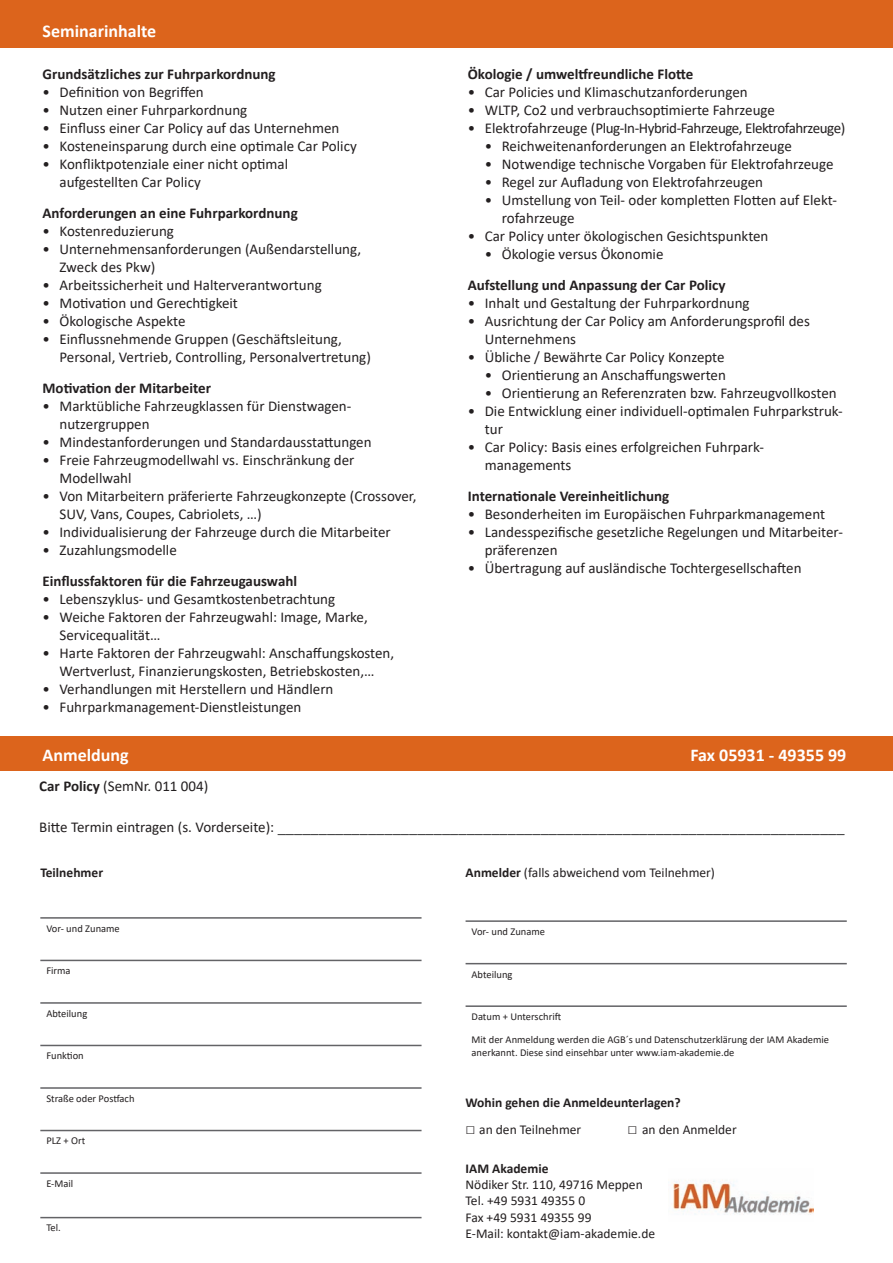
<style>
.page{position:relative;width:893px;height:1263px;background:#fff}
.page>*{position:absolute;margin:0;border:0;box-sizing:border-box;transform-origin:0 0}
.t1{font:700 18px "Calibri";color:#fff}
.t2{font:16.5px "Calibri";color:#3e3e3f}
.t3{font:15px/18px "Calibri";color:#231f20}
.t4{font:700 15px "Calibri";color:#231f20}
.t5{font:15px "Calibri";letter-spacing:-.03em;color:#231f20}
.t6{font:13.5px/16.2px "Calibri";color:#231f20}
.t7{font:700 13.5px "Calibri";color:#231f20}
.t8{font:10.5px/12.6px "Calibri";color:#231f20}
.s1{font-weight:700}
.s2{font-size:15px;color:#231f20}
.s3{font-family:"Arial";font-weight:700;font-size:16.5px}
</style>
<div class="page">
<div style="left:0;top:0;width:893px;height:48px;background:#dc641c"></div>
<div style="left:0;top:737px;width:893px;height:34px;background:#dc641c"></div>
<hr style="left:40px;top:917px;width:382px;height:2px;background:#636366">
<hr style="left:40px;top:960px;width:382px;height:1px;background:#636366">
<hr style="left:40px;top:1002px;width:382px;height:2px;background:#636366">
<hr style="left:40px;top:1045px;width:382px;height:1px;background:#636366">
<hr style="left:40px;top:1087px;width:382px;height:2px;background:#636366">
<hr style="left:40px;top:1130px;width:382px;height:1px;background:#636366">
<hr style="left:40px;top:1172px;width:382px;height:2px;background:#636366">
<hr style="left:40px;top:1217px;width:382px;height:1px;background:#636366">
<hr style="left:466px;top:920px;width:381px;height:2px;background:#636366">
<hr style="left:466px;top:963px;width:381px;height:1px;background:#636366">
<hr style="left:466px;top:1005px;width:381px;height:2px;background:#636366">
<img style="left:673px;top:1180px;width:141px;height:35px">
<p class="t1" style="left:43px;top:18px;width:115px">Seminarinhalte</p>
<p class="t4" style="left:43px;top:64px;width:235px">Grundsätzliches zur Fuhrparkordnung</p>
<p class="t3" style="left:43px;top:83px;width:163px">• Definition von Begriffen</p>
<p class="t3" style="left:43px;top:101px;width:206px">• Nutzen einer Fuhrparkordnung</p>
<p class="t3" style="left:43px;top:119px;width:298px">• Einfluss einer Car Policy auf das Unternehmen</p>
<p class="t3" style="left:43px;top:137px;width:316px">• Kosteneinsparung durch eine optimale Car Policy</p>
<p class="t3" style="left:60px;top:155px;width:230px;text-indent:-17px">• Konfliktpotenziale einer nicht optimal aufgestellten Car Policy</p>
<p class="t4" style="left:43px;top:202px;width:257px">Anforderungen an eine Fuhrparkordnung</p>
<p class="t3" style="left:43px;top:222px;width:133px">• Kostenreduzierung</p>
<p class="t3" style="left:60px;top:240px;width:303px;text-indent:-17px">• Unternehmensanforderungen (Außendarstellung,<br>Zweck des Pkw)</p>
<p class="t3" style="left:43px;top:276px;width:281px">• Arbeitssicherheit und Halterverantwortung</p>
<p class="t3" style="left:43px;top:294px;width:197px">• Motivation und Gerechtigkeit</p>
<p class="t3" style="left:43px;top:312px;width:144px">• Ökologische Aspekte</p>
<p class="t3" style="left:60px;top:330px;width:313px;text-indent:-17px">• Einflussnehmende Gruppen (Geschäftsleitung,<br>Personal, Vertrieb, Controlling, Personalvertretung)</p>
<p class="t4" style="left:43px;top:377px;width:170px">Motivation der Mitarbeiter</p>
<p class="t3" style="left:60px;top:396px;width:293px;text-indent:-17px">• Marktübliche Fahrzeugklassen für Dienstwagen&shy;nutzergruppen</p>
<p class="t3" style="left:43px;top:432px;width:331px">• Mindestanforderungen und Standardausstattungen</p>
<p class="t3" style="left:60px;top:450px;width:296px;text-indent:-17px">• Freie Fahrzeugmodellwahl vs. Einschränkung der<br>Modellwahl</p>
<p class="t3" style="left:60px;top:486px;width:359px;text-indent:-17px">• Von Mitarbeitern präferierte Fahrzeugkonzepte (Crossover,<br>SUV, Vans, Coupes, Cabriolets, …)</p>
<p class="t3" style="left:43px;top:522px;width:350px">• Individualisierung der Fahrzeuge durch die Mitarbeiter</p>
<p class="t3" style="left:43px;top:540px;width:136px">• Zuzahlungsmodelle</p>
<p class="t4" style="left:43px;top:570px;width:256px">Einflussfaktoren für die Fahrzeugauswahl</p>
<p class="t3" style="left:43px;top:589px;width:294px">• Lebenszyklus- und Gesamtkostenbetrachtung</p>
<p class="t3" style="left:60px;top:607px;width:310px;text-indent:-17px">• Weiche Faktoren der Fahrzeugwahl: Image, Marke,<br>Servicequalität…</p>
<p class="t3" style="left:43px;top:643px;width:353px;text-align:center">• Harte Faktoren der Fahrzeugwahl: Anschaffungskosten,<br>Wertverlust, Finanzierungskosten, Betriebskosten,…</p>
<p class="t3" style="left:43px;top:679px;width:292px">• Verhandlungen mit Herstellern und Händlern</p>
<p class="t3" style="left:43px;top:697px;width:260px">• Fuhrparkmanagement-Dienstleistungen</p>
<p class="t4" style="left:468px;top:64px;width:227px">Ökologie / umweltfreundliche Flotte</p>
<p class="t3" style="left:468px;top:83px;width:281px">• Car Policies und Klimaschutzanforderungen</p>
<p class="t3" style="left:468px;top:101px;width:309px">• WLTP, Co2 und verbrauchsoptimierte Fahrzeuge</p>
<p class="t5" style="left:468px;top:118px;width:379px">• Elektrofahrzeuge (Plug-In-Hybrid-Fahrzeuge, Elektrofahrzeuge)</p>
<p class="t3" style="left:485px;top:137px;width:309px">• Reichweitenanforderungen an Elektrofahrzeuge</p>
<p class="t3" style="left:485px;top:155px;width:350px">• Notwendige technische Vorgaben für Elektrofahrzeuge</p>
<p class="t3" style="left:485px;top:173px;width:280px">• Regel zur Aufladung von Elektrofahrzeugen</p>
<p class="t3" style="left:502px;top:191px;width:337px;text-indent:-17px">• Umstellung von Teil- oder kompletten Flotten auf Elekt&shy;rofahrzeuge</p>
<p class="t3" style="left:468px;top:227px;width:302px">• Car Policy unter ökologischen Gesichtspunkten</p>
<p class="t3" style="left:485px;top:245px;width:180px">• Ökologie versus Ökonomie</p>
<p class="t4" style="left:468px;top:274px;width:259px">Aufstellung und Anpassung der Car Policy</p>
<p class="t3" style="left:468px;top:294px;width:283px">• Inhalt und Gestaltung der Fuhrparkordnung</p>
<p class="t3" style="left:485px;top:312px;width:327px;text-indent:-17px">• Ausrichtung der Car Policy am Anforderungsprofil des<br>Unternehmens</p>
<p class="t3" style="left:468px;top:348px;width:258px">• Übliche / Bewährte Car Policy Konzepte</p>
<p class="t3" style="left:485px;top:366px;width:243px">• Orientierung an Anschaffungswerten</p>
<p class="t3" style="left:485px;top:384px;width:354px">• Orientierung an Referenzraten bzw. Fahrzeugvollkosten</p>
<p class="t3" style="left:485px;top:402px;width:360px;text-indent:-17px">• Die Entwicklung einer individuell-optimalen Fuhrparkstruk&shy;tur</p>
<p class="t3" style="left:485px;top:438px;width:281px;text-indent:-17px">• Car Policy: Basis eines erfolgreichen Fuhrpark&shy;managements</p>
<p class="t4" style="left:468px;top:485px;width:203px">Internationale Vereinheitlichung</p>
<p class="t3" style="left:468px;top:504px;width:359px">• Besonderheiten im Europäischen Fuhrparkmanagement</p>
<p class="t3" style="left:485px;top:522px;width:360px;text-indent:-17px">• Landesspezifische gesetzliche Regelungen und Mitarbeiter&shy;präferenzen</p>
<p class="t3" style="left:468px;top:558px;width:335px">• Übertragung auf ausländische Tochtergesellschaften</p>
<p class="t1" style="left:43px;top:742px;width:88px">Anmeldung</p>
<p class="t1" style="left:690px;top:742px;width:158px">Fax 05931 - 49355 99</p>
<p class="t3" style="left:39px;top:777px;width:171px"><span class="s1">Car Policy</span> (SemNr. 011 004)</p>
<p class="t2" style="left:39px;top:815px;width:807px"><span class="s2">Bitte Termin eintragen (s. Vorderseite):</span> _____________________________________________________________________</p>
<p class="t7" style="left:40px;top:863px;width:64px">Teilnehmer</p>
<p class="t8" style="left:46px;top:922px;width:75px">Vor- und Zuname</p>
<p class="t8" style="left:46px;top:964px;width:26px">Firma</p>
<p class="t8" style="left:46px;top:1007px;width:42px">Abteilung</p>
<p class="t8" style="left:46px;top:1049px;width:39px">Funktion</p>
<p class="t8" style="left:46px;top:1092px;width:90px">Straße oder Postfach</p>
<p class="t8" style="left:46px;top:1134px;width:40px">PLZ + Ort</p>
<p class="t8" style="left:46px;top:1177px;width:29px">E-Mail</p>
<p class="t8" style="left:46px;top:1221px;width:16px">Tel.</p>
<p class="t6" style="left:466px;top:864px;width:251px"><span class="s1">Anmelder</span> (falls abweichend vom Teilnehmer)</p>
<p class="t8" style="left:472px;top:925px;width:75px">Vor- und Zuname</p>
<p class="t8" style="left:472px;top:967px;width:42px">Abteilung</p>
<p class="t8" style="left:472px;top:1010px;width:91px">Datum + Unterschrift</p>
<p class="t8" style="left:472px;top:1033px;width:359px">Mit der Anmeldung werden die AGB´s und Datenschutzerklärung der IAM Akademie anerkannt. Diese sind einsehbar unter www.iam-akademie.de</p>
<p class="t7" style="left:466px;top:1093px;width:217px">Wohin gehen die Anmeldeunterlagen?</p>
<p class="t6" style="left:466px;top:1121px;width:117px"><span class="s3">□</span> an den Teilnehmer</p>
<p class="t6" style="left:628px;top:1121px;width:111px"><span class="s3">□</span> an den Anmelder</p>
<p class="t7" style="left:466px;top:1159px;width:84px">IAM Akademie</p>
<p class="t6" style="left:466px;top:1176px;width:191px">Nödiker Str. 110, 49716 Meppen<br>Tel. +49 5931 49355 0<br>Fax +49 5931 49355 99<br>E-Mail: kontakt@iam-akademie.de</p>
</div>
